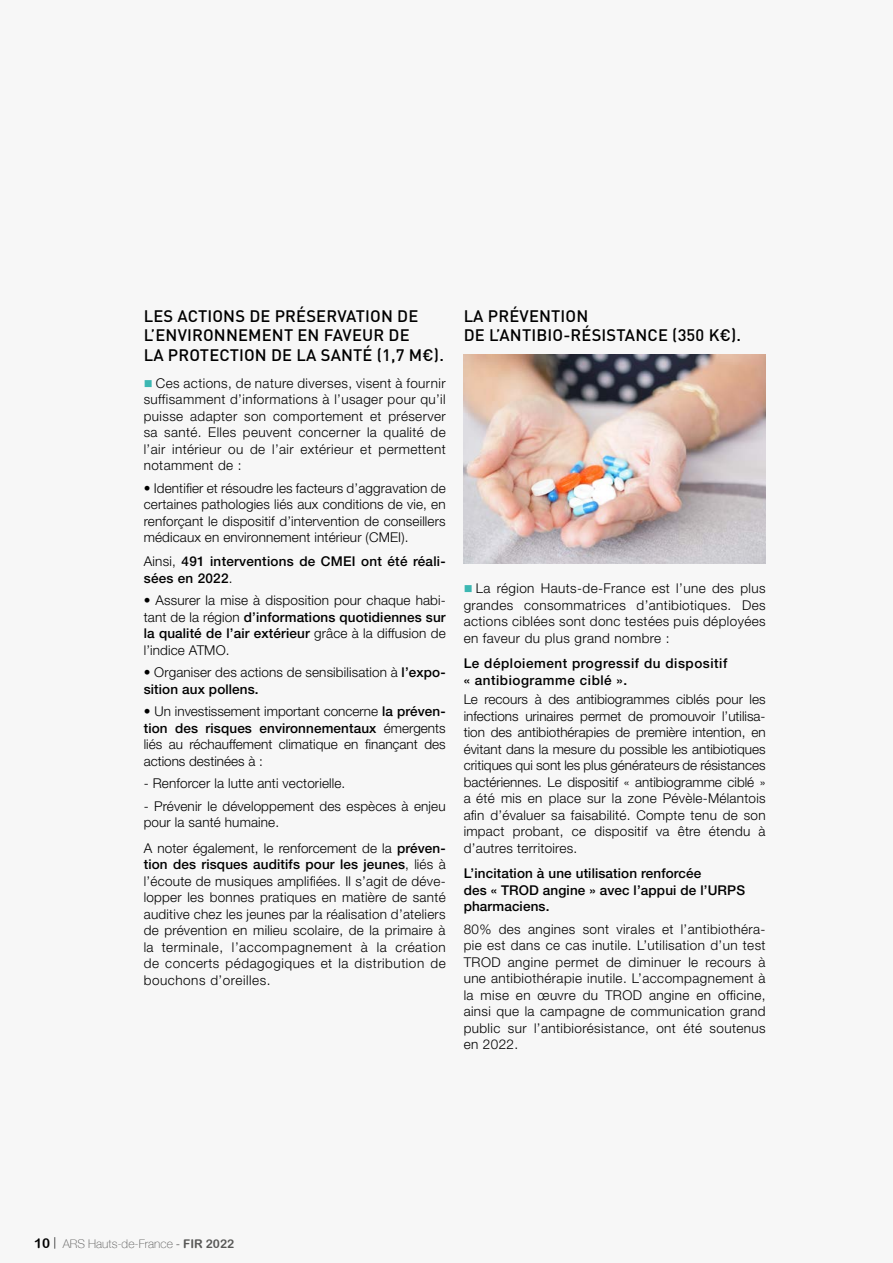
<style>
.page{position:relative;width:893px;height:1263px;background:#f7f7f7}
.page>*{position:absolute;margin:0;border:0;box-sizing:border-box;transform-origin:0 0}
.t1{font:500 16.5px/19.5px "DIN";letter-spacing:.01em;color:#000}
.t2{font:300 13.5px/16.5px "Helvetica Neue LT Std";letter-spacing:.01em;color:#000;text-align:justify}
.t3{font:500 13.5px/16.5px "Helvetica Neue LT Std";letter-spacing:.02em;color:#000}
.t4{font:500 13.5px/16.5px "Helvetica Neue LT Std";letter-spacing:.04em;color:#000}
.t5{font:100 12px "Helvetica Neue LT";color:#575756}
.s1{color:#3cb7b2}
.s2{font-weight:300}
.s3{font-weight:500}
.s4{font-family:"Arial Rounded MT Bold";font-weight:400;font-size:13.5px;color:#000}
.s5{font-family:"Today Sans HEFOP";font-weight:300;font-size:13.5px;color:#000}
.s6{font-family:"Today Sans HEFOP";font-weight:300;font-size:13.5px}
.s7{font-family:"Arial Rounded MT Bold";font-weight:400}
</style>
<div class="page">
<img style="left:464px;top:355px;width:302px;height:208px">
<p class="t1" style="left:144px;top:306px;width:302px">LES ACTIONS DE PRÉSERVATION DE<br>L’ENVIRONNEMENT EN FAVEUR DE<br>LA PROTECTION DE LA SANTÉ (1,7 M€).</p>
<p class="t2" style="left:144px;top:375px;width:303px"><span class="s1">■</span> Ces actions, de nature diverses, visent à fournir suffisamment d’informations à l’usager pour qu’il puisse adapter son comportement et préserver sa santé. Elles peuvent concerner la qualité de l’air intérieur ou de l’air extérieur et permettent notamment de :</p>
<p class="t2" style="left:144px;top:480px;width:303px">• Identifier et résoudre les facteurs d’aggravation de certaines pathologies liés aux conditions de vie, en renforçant le dispositif d’intervention de conseillers médicaux en environnement intérieur (CMEI).</p>
<p class="t3" style="left:144px;top:553px;width:303px"><span class="s2">Ainsi,</span> 491 interventions de CMEI ont été réali&shy;sées en 2022<span class="s2">.</span></p>
<p class="t2" style="left:144px;top:592px;width:303px">• Assurer la mise à disposition pour chaque habi&shy;tant de la région <span class="s3">d’informations quotidiennes sur la qualité de l’air extérieur</span> grâce à la diffusion de l’indice ATMO.</p>
<p class="t2" style="left:144px;top:664px;width:303px">• Organiser des actions de sensibilisation à <span class="s3">l’expo&shy;sition aux pollens.</span></p>
<p class="t2" style="left:144px;top:703px;width:303px">• Un investissement important concerne <span class="s3">la préven&shy;tion des risques environnementaux</span> émergents liés au réchauffement climatique en finançant des actions destinées à :</p>
<p class="t2" style="left:144px;top:775px;width:203px">- Renforcer la lutte anti vectorielle.</p>
<p class="t2" style="left:144px;top:798px;width:303px">- Prévenir le développement des espèces à enjeu pour la santé humaine.</p>
<p class="t2" style="left:144px;top:840px;width:303px">A noter également, le renforcement de la <span class="s3">préven&shy;tion des risques auditifs pour les jeunes</span>, liés à l’écoute de musiques amplifiées. Il s’agit de déve&shy;lopper les bonnes pratiques en matière de santé auditive chez les jeunes par la réalisation d’ateliers de prévention en milieu scolaire, de la primaire à la terminale, l’accompagnement à la création de concerts pédagogiques et la distribution de bouchons d’oreilles.</p>
<p class="t1" style="left:464px;top:306px;width:279px">LA PRÉVENTION<br>DE L’ANTIBIO-RÉSISTANCE (350 K€).</p>
<p class="t2" style="left:464px;top:580px;width:303px"><span class="s1">■</span> La région Hauts-de-France est l’une des plus grandes consommatrices d’antibiotiques. Des actions ciblées sont donc testées puis déployées en faveur du plus grand nombre :</p>
<p class="t4" style="left:464px;top:655px;width:265px">Le déploiement progressif du dispositif « antibiogramme ciblé ».</p>
<p class="t2" style="left:464px;top:691px;width:303px">Le recours à des antibiogrammes ciblés pour les infections urinaires permet de promouvoir l’utilisa&shy;tion des antibiothérapies de première intention, en évitant dans la mesure du possible les antibiotiques critiques qui sont les plus générateurs de résistances bactériennes. Le dispositif « antibiogramme ciblé » a été mis en place sur la zone Pévèle-Mélantois afin d’évaluer sa faisabilité. Compte tenu de son impact probant, ce dispositif va être étendu à d’autres territoires.</p>
<p class="t3" style="left:464px;top:865px;width:283px">L’incitation à une utilisation renforcée<br>des « TROD angine » avec l’appui de l’URPS pharmaciens.</p>
<p class="t2" style="left:464px;top:920px;width:303px">80% des angines sont virales et l’antibiothéra&shy;pie est dans ce cas inutile. L’utilisation d’un test TROD angine permet de diminuer le recours à une antibiothérapie inutile. L’accompagnement à la mise en œuvre du TROD angine en officine, ainsi que la campagne de communication grand public sur l’antibiorésistance, ont été soutenus en 2022.</p>
<p class="t5" style="left:34px;top:1236px;width:202px"><span class="s4">10</span> <span class="s5">|</span> ARS Hauts-de-France <span class="s6">-</span> <span class="s7">FIR 2022</span></p>
</div>
